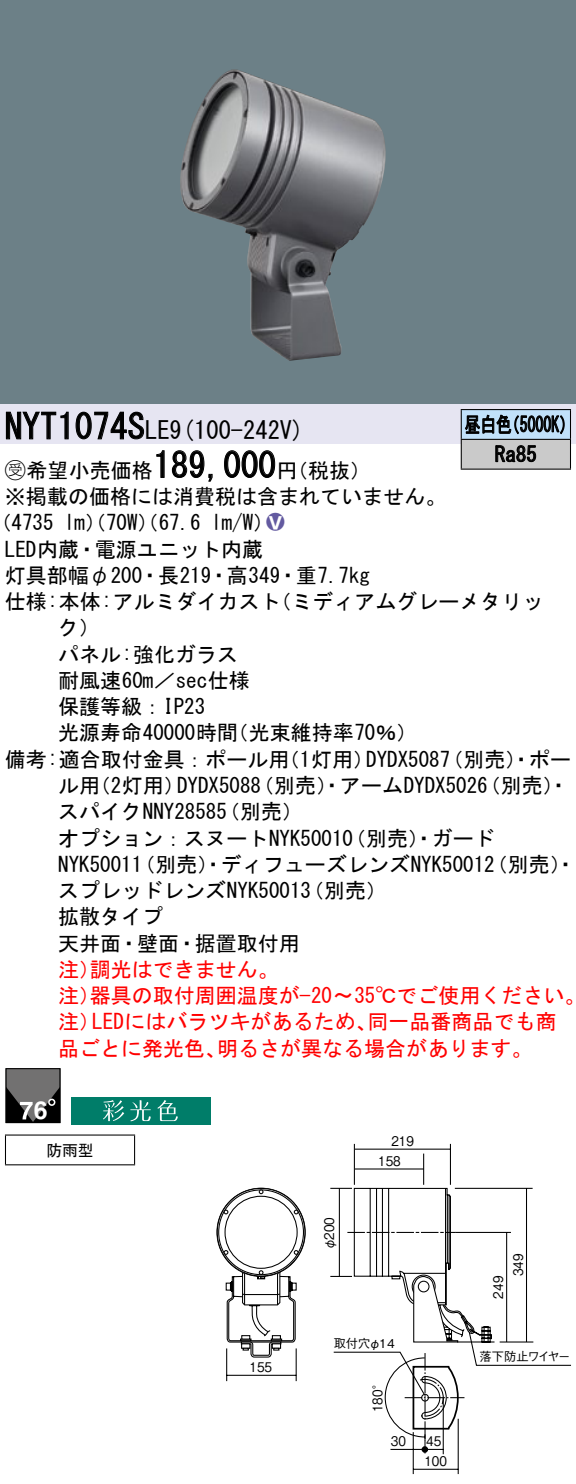
<style>
.page{position:relative;width:576px;height:1484px;background:#fff}
.page>*{position:absolute;margin:0;border:0;box-sizing:border-box;transform-origin:0 0}
.t1{font:35px "MS Gothic";color:#000}
.t2{font:700 24.85px "Helvetica LT Std";color:#fff}
.t3{font:24.5px "MS Gothic";color:#000}
.t4{font:21px/26.2px "MS Gothic";color:#000}
.t5{font:21px/26.2px "MS Gothic";color:#f00}
.t6{font:21px/29.8px "MS Gothic";color:#000;scale:.75 1}
.t7{font:21px "Ford Classification 1";color:#635aa0}
.t8{font:15.75px "MS Gothic";color:#000}
.t9{font:13.3px/19.2px "Gothic BBB Pro Medium 90 pv RKSJ H";color:#000;scale:.9 1}
.t10{font:12.25px "Gothic BBB Pro Medium 90 pv RKSJ H";letter-spacing:-.095em;color:#000}
.t11{font:12.25px "Gothic BBB Pro Medium 90 pv RKSJ H";letter-spacing:-.05em;color:#000}
.s1{font-size:35px}
.s2{font-family:"Ford Classification 1"}
.s3{color:#fff}
</style>
<div class="page">
<div style="left:0;top:0;width:575px;height:404px;background:#6c8087"></div>
<img style="left:180px;top:69px;width:206px;height:292px">
<div style="left:0;top:404px;width:575px;height:40px;background:#e6e5f2"></div>
<svg style="left:6px;top:411px;width:63px;height:29px"></svg>
<svg style="left:75px;top:411px;width:69px;height:29px"></svg>
<svg style="left:156px;top:450px;width:9px;height:28px"></svg>
<svg style="left:172px;top:450px;width:41px;height:32px"></svg>
<svg style="left:224px;top:450px;width:51px;height:28px"></svg>
<svg style="left:6px;top:1068px;width:54px;height:53px;background:#525252"></svg>
<div style="left:71px;top:1096px;width:139px;height:28px;background:#007d69"></div>
<svg style="left:103px;top:1100px;width:75px;height:21px"></svg>
<hr style="left:5px;top:1134px;width:130px;height:1px;background:#000">
<svg style="left:5px;top:1135px;width:1px;height:29px"></svg>
<svg style="left:134px;top:1135px;width:1px;height:29px"></svg>
<hr style="left:5px;top:1164px;width:130px;height:1px;background:#000">
<div style="left:461px;top:409px;width:109px;height:30px;background:#c1e1fa"></div>
<div style="left:461px;top:439px;width:109px;height:30px;background:#cacaca"></div>
<hr style="left:460px;top:409px;width:110px;height:1px;background:#000">
<hr style="left:569px;top:410px;width:2px;height:29px;background:#000">
<hr style="left:460px;top:439px;width:110px;height:1px;background:#000">
<hr style="left:569px;top:440px;width:2px;height:28px;background:#000">
<hr style="left:460px;top:468px;width:110px;height:2px;background:#000">
<svg style="left:460px;top:410px;width:104px;height:58px"></svg>
<svg style="left:240px;top:1187px;width:225px;height:88px"></svg>
<svg style="left:217px;top:1188px;width:88px;height:87px"></svg>
<svg style="left:218px;top:1189px;width:85px;height:85px"></svg>
<div style="left:225px;top:1196px;width:72px;height:72px;background:#fff;border-radius:50%"></div>
<div style="left:224px;top:1195px;width:73px;height:73px;border:1px solid #000;border-radius:50%"></div>
<svg style="left:223px;top:1249px;width:5px;height:5px"></svg>
<svg style="left:293px;top:1249px;width:5px;height:5px"></svg>
<svg style="left:223px;top:1209px;width:5px;height:5px"></svg>
<svg style="left:258px;top:1189px;width:5px;height:5px"></svg>
<svg style="left:293px;top:1209px;width:5px;height:5px"></svg>
<svg style="left:225px;top:1270px;width:72px;height:87px"></svg>
<svg style="left:330px;top:1187px;width:22px;height:1px"></svg>
<hr style="left:355px;top:1168px;width:68px;height:1px;background:#000">
<hr style="left:355px;top:1148px;width:95px;height:1px;background:#000">
<hr style="left:353px;top:1143px;width:2px;height:41px;background:#000">
<hr style="left:449px;top:1143px;width:2px;height:41px;background:#000">
<svg style="left:347px;top:1231px;width:108px;height:1px"></svg>
<hr style="left:423px;top:1153px;width:1px;height:31px;background:#000">
<hr style="left:295px;top:1348px;width:1px;height:32px;background:#000">
<hr style="left:226px;top:1348px;width:1px;height:32px;background:#000">
<hr style="left:226px;top:1374px;width:70px;height:1px;background:#000">
<hr style="left:338px;top:1188px;width:2px;height:87px;background:#000">
<svg style="left:330px;top:1275px;width:240px;height:198px"></svg>
<hr style="left:455px;top:1231px;width:55px;height:1px;background:#000">
<hr style="left:506px;top:1232px;width:1px;height:109px;background:#000">
<hr style="left:525px;top:1188px;width:2px;height:153px;background:#000">
<hr style="left:454px;top:1187px;width:78px;height:1px;background:#000">
<h1 class="t1" style="left:5px;top:409px;width:124px">NYT1074</h1>
<p class="t3" style="left:127px;top:418px;width:178px"><span class="s1">S</span>LE (9 100-242 (V</p>
<p class="t6" style="left:494px;top:409px;width:57px;text-indent:-30px">昼白色<br>Ra85</p>
<p class="t6" style="left:504px;top:409px;width:96px">（5000 (K</p>
<h1 class="t1" style="left:153px;top:447px;width:124px">189,000</h1>
<p class="t4" style="left:5px;top:457px;width:443px"><span class="s2">B</span>希望小売価格<br>※掲載の価格には消費税は含まれていません。</p>
<p class="t7" style="left:266px;top:511px;width:19px">2<span class="s3">8</span></p>
<p class="t4" style="left:276px;top:457px;width:96px">（円税抜(</p>
<p class="t4" style="left:211px;top:509px;width:64px">l m (W/</p>
<p class="t4" style="left:-9px;top:509px;width:65px">（4735</p>
<p class="t4" style="left:5px;top:536px;width:259px">LED内蔵・電源ユニット内蔵</p>
<p class="t4" style="left:5px;top:562px;width:366px">灯具部幅φ200・長219・高349・重7.7kg</p>
<p class="t4" style="left:270px;top:588px;width:275px">（ミディアムグレーメタリッ</p>
<p class="t4" style="left:64px;top:509px;width:138px">lm）（70 ）（W 67.6</p>
<p class="t4" style="left:5px;top:588px;width:277px">仕様:本体:アルミダイカスト</p>
<p class="t4" style="left:58px;top:614px;width:43px">ク(</p>
<p class="t4" style="left:58px;top:641px;width:181px">パネル:強化ガラス</p>
<p class="t4" style="left:58px;top:667px;width:193px">耐風速60 ／m sec仕様</p>
<p class="t4" style="left:58px;top:693px;width:148px">保護等級：IP23</p>
<p class="t4" style="left:227px;top:719px;width:191px">（光束維持率70％(</p>
<p class="t4" style="left:58px;top:719px;width:181px">光源寿命40000時間</p>
<p class="t4" style="left:5px;top:746px;width:286px">備考:適合取付金具：ポール用</p>
<p class="t4" style="left:442px;top:746px;width:130px">（別売）・ポー</p>
<p class="t4" style="left:279px;top:746px;width:97px">（1灯用）</p>
<p class="t4" style="left:366px;top:746px;width:85px">DYDX5087</p>
<p class="t4" style="left:253px;top:772px;width:236px">（別売）・アームDYDX5026</p>
<p class="t4" style="left:479px;top:772px;width:91px">（別売・(</p>
<p class="t4" style="left:90px;top:772px;width:97px">（2灯用）</p>
<p class="t4" style="left:177px;top:772px;width:85px">DYDX5088</p>
<p class="t4" style="left:58px;top:772px;width:43px">ル用</p>
<p class="t4" style="left:219px;top:798px;width:85px">（別売(</p>
<p class="t4" style="left:58px;top:798px;width:170px">スパイクNNY28585</p>
<p class="t4" style="left:58px;top:824px;width:296px">オプション：スヌートNYK50010</p>
<p class="t4" style="left:345px;top:824px;width:151px">（別売）・ガード</p>
<p class="t4" style="left:58px;top:851px;width:85px">NYK50011</p>
<p class="t4" style="left:134px;top:851px;width:362px">（別売）・ディフューズレンズNYK50012</p>
<p class="t4" style="left:486px;top:851px;width:91px">（別売・(</p>
<p class="t4" style="left:58px;top:877px;width:254px">スプレッドレンズNYK50013拡散タイプ<br>天井面・壁面・据置取付用</p>
<p class="t5" style="left:90px;top:956px;width:190px">調光はできません。</p>
<p class="t4" style="left:303px;top:877px;width:85px">（別売(</p>
<p class="t5" style="left:90px;top:956px;width:497px;text-indent:-32px">注）<br>器具の取付周囲温度が−20〜35℃でご使用ください。</p>
<p class="t5" style="left:58px;top:982px;width:43px">注）</p>
<p class="t5" style="left:92px;top:1008px;width:286px">LEDにはバラツキがあるため、</p>
<p class="t5" style="left:367px;top:1008px;width:190px">同一品番商品でも商</p>
<p class="t5" style="left:58px;top:1008px;width:43px">注）</p>
<p class="t5" style="left:58px;top:1034px;width:169px">品ごとに発光色、</p>
<p class="t5" style="left:217px;top:1034px;width:317px">明るさが異なる場合があります。</p>
<p class="t2" style="left:34px;top:1095px;width:15px">6</p>
<p class="t8" style="left:46px;top:1142px;width:49px">防雨型</p>
<p class="t9" style="left:249px;top:1355px;width:27px">155</p>
<p class="t9" style="left:318px;top:1250px;width:38px;rotate:-90deg">φ200</p>
<p class="t9" style="left:378px;top:1129px;width:41px;text-indent:13px">219<br>158</p>
<p class="t11" style="left:333px;top:1333px;width:63px">取付穴φ14</p>
<p class="t9" style="left:366px;top:1412px;width:40px;rotate:-90deg">180°</p>
<p class="t9" style="left:391px;top:1429px;width:18px">30</p>
<p class="t9" style="left:426px;top:1429px;width:18px">45</p>
<p class="t9" style="left:424px;top:1449px;width:27px">100</p>
<p class="t9" style="left:486px;top:1276px;width:27px;text-indent:-22px;rotate:-90deg">249<br>349</p>
<p class="t10" style="left:479px;top:1346px;width:92px">落下防止ワイヤー</p>
</div>
